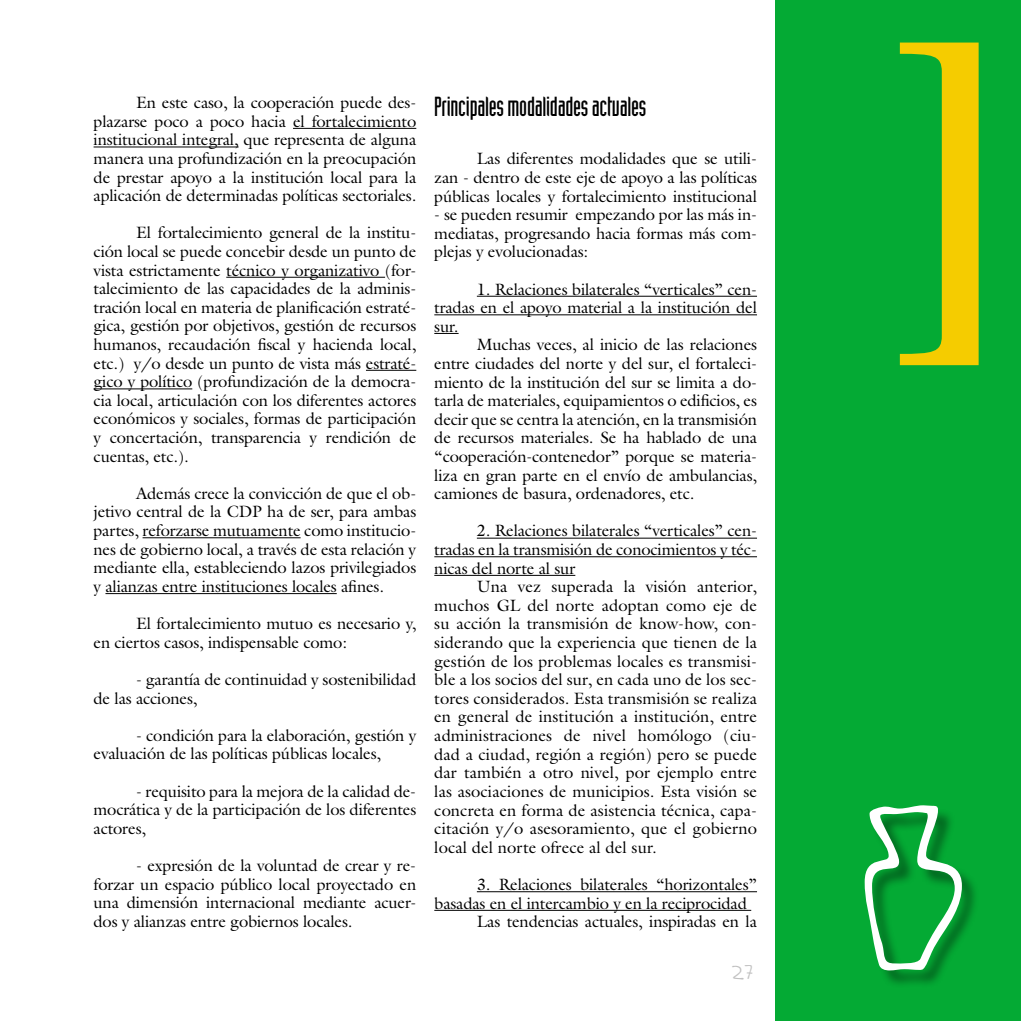
<style>
.page{position:relative;width:1021px;height:1021px;background:#fff}
.page>*{position:absolute;margin:0;border:0;box-sizing:border-box;transform-origin:0 0}
.t1{font:600 375px "Times";color:#f5cc00}
.t2{font:27px "Industria Solid";letter-spacing:-.01em;color:#000}
.t3{font:16.5px/18.6px "Galliard";letter-spacing:-.01em;color:#000;text-align:justify}
.t4{font:16.5px "Montevideo JTG";color:#c1c1c1}
</style>
<div class="page">
<div style="left:775px;top:0;width:245px;height:1020px;background:#04aa34"></div>
<div style="left:866px;top:807px;width:154px;height:213px;background:#000;opacity:.39"></div>
<hr style="left:293px;top:128px;width:123px;height:1px;background:#000">
<hr style="left:94px;top:146px;width:144px;height:1px;background:#000">
<hr style="left:226px;top:277px;width:159px;height:1px;background:#000">
<hr style="left:366px;top:370px;width:50px;height:1px;background:#000">
<hr style="left:94px;top:388px;width:98px;height:1px;background:#000">
<hr style="left:143px;top:537px;width:157px;height:1px;background:#000">
<hr style="left:105px;top:593px;width:232px;height:1px;background:#000">
<hr style="left:477px;top:296px;width:280px;height:1px;background:#000">
<hr style="left:434px;top:314px;width:323px;height:1px;background:#000">
<svg style="left:434px;top:333px;width:24px;height:1px"></svg>
<hr style="left:477px;top:537px;width:280px;height:1px;background:#000">
<hr style="left:434px;top:556px;width:323px;height:1px;background:#000">
<hr style="left:434px;top:575px;width:141px;height:1px;background:#000">
<hr style="left:477px;top:891px;width:280px;height:1px;background:#000">
<hr style="left:434px;top:909px;width:317px;height:1px;background:#000">
<svg style="left:866px;top:807px;width:95px;height:163px"></svg>
<p class="t3" style="left:94px;top:93px;width:324px;text-indent:43px">En este caso, la cooperación puede des&shy;plazarse poco a poco hacia el fortalecimiento institucional integral, que representa de alguna manera una profundización en la preocupación de prestar apoyo a la institución local para la aplicación de determinadas políticas sectoriales.</p>
<p class="t3" style="left:94px;top:223px;width:324px;text-indent:43px">El fortalecimiento general de la institu&shy;ción local se puede concebir desde un punto de vista estrictamente técnico y organizativo (for&shy;talecimiento de las capacidades de la adminis&shy;tración local en materia de planificación estraté&shy;gica, gestión por objetivos, gestión de recursos humanos, recaudación fiscal y hacienda local, etc.) y/o desde un punto de vista más estraté&shy;gico y político (profundización de la democra&shy;cia local, articulación con los diferentes actores económicos y sociales, formas de participación y concertación, transparencia y rendición de cuentas, etc.).</p>
<p class="t3" style="left:94px;top:483px;width:324px;text-indent:43px">Además crece la convicción de que el ob&shy;jetivo central de la CDP ha de ser, para ambas partes, reforzarse mutuamente como institucio&shy;nes de gobierno local, a través de esta relación y mediante ella, estableciendo lazos privilegiados y alianzas entre instituciones locales afines.</p>
<p class="t3" style="left:94px;top:614px;width:324px;text-indent:43px">El fortalecimiento mutuo es necesario y, en ciertos casos, indispensable como:</p>
<p class="t3" style="left:94px;top:669px;width:324px;text-indent:43px">- garantía de continuidad y sostenibilidad de las acciones,</p>
<p class="t3" style="left:94px;top:725px;width:324px;text-indent:43px">- condición para la elaboración, gestión y evaluación de las políticas públicas locales,</p>
<p class="t3" style="left:94px;top:781px;width:324px;text-indent:43px">- requisito para la mejora de la calidad de&shy;mocrática y de la participación de los diferentes actores,</p>
<p class="t3" style="left:94px;top:855px;width:324px;text-indent:43px">- expresión de la voluntad de crear y re&shy;forzar un espacio público local proyectado en una dimensión internacional mediante acuer&shy;dos y alianzas entre gobiernos locales.</p>
<h2 class="t2" style="left:434px;top:91px;width:213px">Principales modalidades actuales</h2>
<p class="t3" style="left:434px;top:149px;width:324px;text-indent:43px">Las diferentes modalidades que se utili&shy;zan - dentro de este eje de apoyo a las políticas públicas locales y fortalecimiento institucional</p>
<p class="t3" style="left:434px;top:205px;width:324px">- se pueden resumir empezando por las más in&shy;mediatas, progresando hacia formas más com&shy;plejas y evolucionadas:</p>
<p class="t3" style="left:434px;top:279px;width:324px;text-indent:43px">1. Relaciones bilaterales “verticales” cen&shy;tradas en el apoyo material a la institución del sur.</p>
<p class="t3" style="left:434px;top:335px;width:324px;text-indent:43px">Muchas veces, al inicio de las relaciones entre ciudades del norte y del sur, el fortaleci&shy;miento de la institución del sur se limita a do&shy;tarla de materiales, equipamientos o edificios, es decir que se centra la atención, en la transmisión de recursos materiales. Se ha hablado de una “cooperación-contenedor” porque se materia&shy;liza en gran parte en el envío de ambulancias, camiones de basura, ordenadores, etc.</p>
<p class="t3" style="left:434px;top:521px;width:324px;text-indent:43px">2. Relaciones bilaterales “verticales” cen&shy;tradas en la transmisión de conocimientos y téc&shy;nicas del norte al sur</p>
<p class="t3" style="left:434px;top:577px;width:324px;text-indent:43px">Una vez superada la visión anterior, muchos GL del norte adoptan como eje de su acción la transmisión de know-how, con&shy;siderando que la experiencia que tienen de la gestión de los problemas locales es transmisi&shy;ble a los socios del sur, en cada uno de los sec&shy;tores considerados. Esta transmisión se realiza en general de institución a institución, entre administraciones de nivel homólogo (ciu&shy;dad a ciudad, región a región) pero se puede dar también a otro nivel, por ejemplo entre las asociaciones de municipios. Esta visión se concreta en forma de asistencia técnica, capa&shy;citación y/o asesoramiento, que el gobierno local del norte ofrece al del sur.</p>
<p class="t3" style="left:477px;top:874px;width:282px">3. Relaciones bilaterales “horizontales”</p>
<p class="t3" style="left:434px;top:893px;width:314px">basadas en el intercambio y en la reciprocidad</p>
<p class="t3" style="left:477px;top:912px;width:282px">Las tendencias actuales, inspiradas en la</p>
<p class="t4" style="left:732px;top:958px;width:24px">27</p>
<h1 class="t1" style="left:1007px;top:460px;width:126px;rotate:-180deg">[</h1>
</div>
